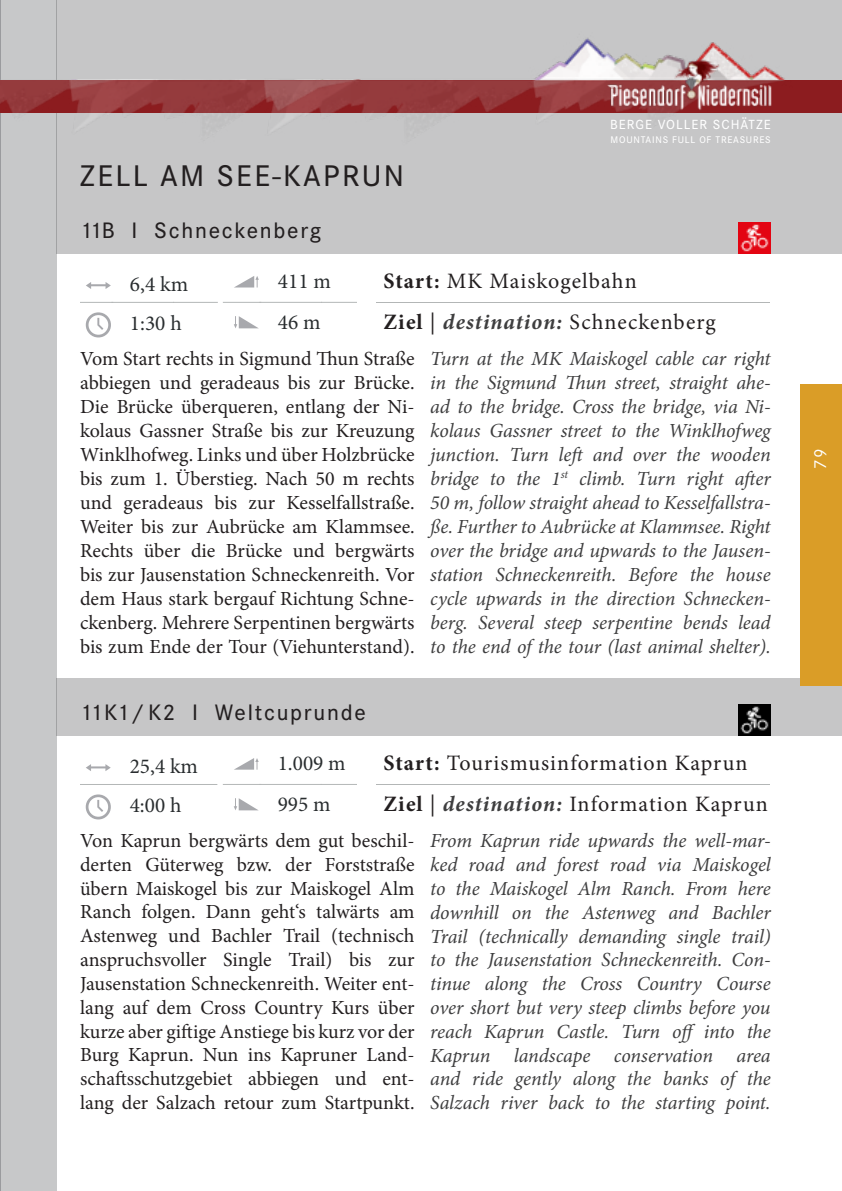
<style>
.page{position:relative;width:842px;height:1191px;background:#fff}
.page>*{position:absolute;margin:0;border:0;box-sizing:border-box;transform-origin:0 0}
.t1{font:500 31px "Corporate S Pro";letter-spacing:.075em;color:#231f20}
.t2{font:500 23.2px "Corporate S Pro";letter-spacing:.075em;color:#231f20}
.t3{font:22px "Minion Pro";letter-spacing:.045em;color:#231f20}
.t4{font:21.4px/40px "Minion Pro";color:#292d2f}
.t5{font:21.2px/40px "Minion Pro";color:#292d2f}
.t6{font:italic 20px/24px "Minion Pro";letter-spacing:-.01em;color:#3e3e3f;text-align:justify}
.t7{font:20px/24px "Minion Pro";color:#231f20;text-align:justify}
.t8{font:18px "Corporate S Pro";color:#fff}
.t9{font:500 13.8px "Corporate S Pro";letter-spacing:.075em;color:#fff}
.t10{font:500 10px "Corporate S Pro";letter-spacing:.075em;color:#fff}
.s1{font-weight:700}
.s2{font-weight:700;font-style:italic;color:#3e3e3f}
</style>
<div class="page">
<div style="left:0;top:0;width:57px;height:1191px;background:#c7c8c9"></div>
<div style="left:57px;top:0;width:785px;height:254px;background:#c6c6c7"></div>
<div style="left:57px;top:678px;width:785px;height:58px;background:#c6c6c7"></div>
<hr style="left:376px;top:302px;width:394px;height:1px;background:#b3b6b6">
<hr style="left:376px;top:784px;width:394px;height:1px;background:#b3b6b6">
<img style="left:738px;top:704px;width:32px;height:32px">
<div style="left:801px;top:384px;width:41px;height:301px;background:#da9d27"></div>
<hr style="left:0;top:0;width:1px;height:1191px;background:#97999c">
<hr style="left:80px;top:302px;width:33px;height:1px;background:#b4b7b7">
<hr style="left:111px;top:302px;width:63px;height:1px;background:#b4b7b7">
<hr style="left:173px;top:302px;width:45px;height:1px;background:#b4b7b7">
<svg style="left:86px;top:282px;width:25px;height:7px"></svg>
<svg style="left:86px;top:312px;width:25px;height:25px"></svg>
<hr style="left:223px;top:302px;width:38px;height:1px;background:#b4b7b7">
<hr style="left:259px;top:302px;width:63px;height:1px;background:#b4b7b7">
<hr style="left:321px;top:302px;width:35px;height:1px;background:#b4b7b7">
<svg style="left:235px;top:276px;width:24px;height:11px"></svg>
<svg style="left:234px;top:316px;width:24px;height:12px"></svg>
<hr style="left:80px;top:784px;width:33px;height:1px;background:#b4b7b7">
<hr style="left:111px;top:784px;width:63px;height:1px;background:#b4b7b7">
<hr style="left:173px;top:784px;width:44px;height:1px;background:#b4b7b7">
<svg style="left:86px;top:764px;width:25px;height:7px"></svg>
<svg style="left:86px;top:794px;width:25px;height:25px"></svg>
<hr style="left:223px;top:784px;width:38px;height:1px;background:#b4b7b7">
<hr style="left:259px;top:784px;width:63px;height:1px;background:#b4b7b7">
<hr style="left:321px;top:784px;width:35px;height:1px;background:#b4b7b7">
<svg style="left:235px;top:758px;width:24px;height:11px"></svg>
<svg style="left:234px;top:798px;width:24px;height:12px"></svg>
<div style="left:0;top:80px;width:842px;height:33px;background:#8c1c1f"></div>
<img style="left:322px;top:38px;width:463px;height:75px">
<img style="left:0;top:80px;width:363px;height:86px">
<img style="left:605px;top:38px;width:168px;height:74px">
<img style="left:738px;top:222px;width:32px;height:32px">
<p class="t1" style="left:80px;top:152px;width:326px">ZELL AM SEE-KAPRUN</p>
<p class="t9" style="left:610px;top:114px;width:162px">BERGE VOLLER SCHÄTZE</p>
<p class="t10" style="left:611px;top:132px;width:162px">MOUNTAINS FULL OF TREASURES</p>
<p class="t2" style="left:80px;top:212px;width:243px">11B I Schneckenberg</p>
<p class="t4" style="left:278px;top:222px;width:54px;text-align:justify">1:30 h 411 m 46 m</p>
<p class="t3" style="left:383px;top:266px;width:255px"><span class="s1">Start:</span> MK Maiskogelbahn</p>
<p class="t4" style="left:130px;top:264px;width:60px">6,4 km<br>1:30 h<br>411 m<br>46 m</p>
<p class="t3" style="left:383px;top:307px;width:334px"><span class="s1">Ziel</span> | <span class="s2">destination:</span> Schneckenberg</p>
<p class="t7" style="left:80px;top:346px;width:336px">Vom Start rechts in Sigmund Thun Straße abbiegen und geradeaus bis zur Brücke.<br>Die Brücke überqueren, entlang der Ni&shy;kolaus Gassner Straße bis zur Kreuzung Winklhofweg. Links und über Holzbrücke bis zum 1. Überstieg. Nach 50 m rechts und geradeaus bis zur Kesselfallstraße.<br>Weiter bis zur Aubrücke am Klammsee.<br>Rechts über die Brücke und bergwärts bis zur Jausenstation Schneckenreith. Vor dem Haus stark bergauf Richtung Schne&shy;ckenberg. Mehrere Serpentinen bergwärts bis zum Ende der Tour (Viehunterstand).</p>
<p class="t6" style="left:430px;top:346px;width:342px">Turn at the MK Maiskogel cable car right in the Sigmund Thun street, straight ahe&shy;ad to the bridge. Cross the bridge, via Ni&shy;kolaus Gassner street to the Winklhofweg junction. Turn left and over the wooden bridge to the 1<sup>st</sup> climb. Turn right after</p>
<p class="t6" style="left:430px;top:490px;width:342px">50 m, follow straight ahead to Kesselfallstra&shy;ße. Further to Aubrücke at Klammsee. Right over the bridge and upwards to the Jausen&shy;station Schneckenreith. Before the house cycle upwards in the direction Schnecken&shy;berg. Several steep serpentine bends lead to the end of the tour (last animal shelter).</p>
<p class="t2" style="left:80px;top:694px;width:288px">11K1/K2 I Weltcuprunde</p>
<p class="t5" style="left:278px;top:704px;width:69px">4:00 h<br>1.009 m<br>995 m</p>
<p class="t3" style="left:383px;top:748px;width:366px"><span class="s1">Start:</span> Tourismusinformation Kaprun</p>
<p class="t5" style="left:130px;top:746px;width:70px">25,4 km<br>4:00 h<br>1.009 m<br>995 m</p>
<p class="t3" style="left:383px;top:789px;width:386px"><span class="s1">Ziel</span> | <span class="s2">destination:</span> Information Kaprun</p>
<p class="t7" style="left:80px;top:829px;width:336px">Von Kaprun bergwärts dem gut beschil&shy;derten Güterweg bzw. der Forststraße übern Maiskogel bis zur Maiskogel Alm Ranch folgen. Dann geht‘s talwärts am</p>
<p class="t7" style="left:80px;top:924px;width:336px">Astenweg und Bachler Trail (technisch anspruchsvoller Single Trail) bis zur</p>
<p class="t7" style="left:80px;top:971px;width:336px">Jausenstation Schneckenreith. Weiter ent&shy;lang auf dem Cross Country Kurs über kurze aber giftige Anstiege bis kurz vor der Burg Kaprun. Nun ins Kapruner Land&shy;schaftsschutzgebiet abbiegen und ent&shy;lang der Salzach retour zum Startpunkt.</p>
<p class="t6" style="left:430px;top:829px;width:342px">From Kaprun ride upwards the well-mar&shy;ked road and forest road via Maiskogel to the Maiskogel Alm Ranch. From here downhill on the Astenweg and Bachler Trail (technically demanding single trail) to the Jausenstation Schneckenreith. Con&shy;tinue along the Cross Country Course over short but very steep climbs before you</p>
<p class="t6" style="left:430px;top:1019px;width:342px">reach Kaprun Castle. Turn off into the Kaprun landscape conservation area and ride gently along the banks of the Salzach river back to the starting point.</p>
<p class="t8" style="left:807px;top:469px;width:22px;rotate:-90deg">79</p>
</div>
